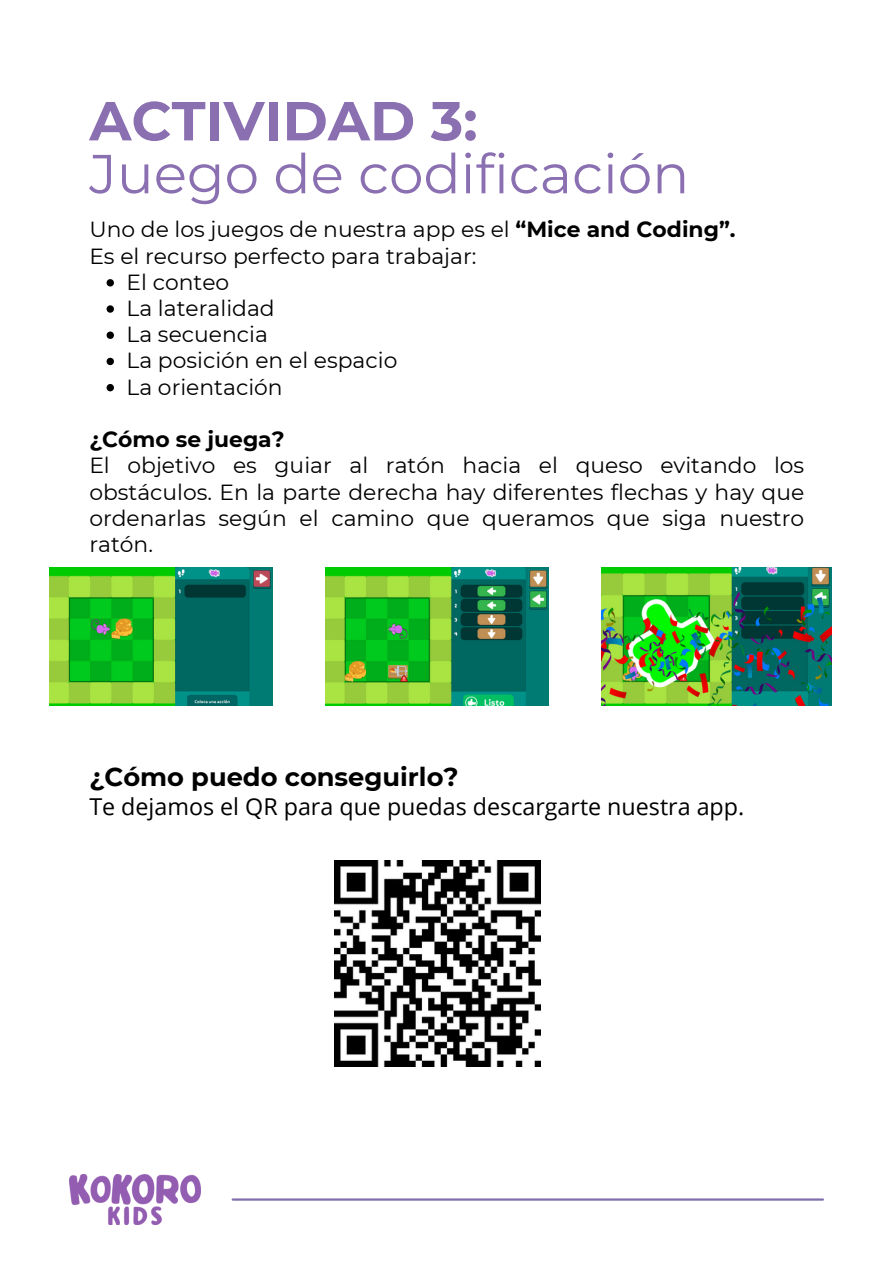
<style>
.page{position:relative;width:894px;height:1264px;background:#fff}
.page>*{position:absolute;margin:0;border:0;box-sizing:border-box;transform-origin:0 0}
.t1{font:54.9px/52.8px "Montserrat";color:#8a6fb1}
.t2{font:700 25.65px "Montserrat";color:#000}
.t3{font:23.25px "Open Sans";color:#000}
.t4{font:21.9px/26.2px "Montserrat";color:#000;text-align:justify}
.t5{font:700 21.9px "Montserrat";color:#000}
.s1{font-weight:700}
</style>
<div class="page">
<svg style="left:106px;top:279px;width:8px;height:7px"></svg>
<svg style="left:106px;top:305px;width:8px;height:8px"></svg>
<svg style="left:106px;top:331px;width:8px;height:8px"></svg>
<svg style="left:106px;top:358px;width:8px;height:7px"></svg>
<svg style="left:106px;top:384px;width:8px;height:7px"></svg>
<img style="left:49px;top:567px;width:223px;height:138px">
<img style="left:325px;top:567px;width:223px;height:138px">
<img style="left:601px;top:567px;width:230px;height:138px">
<img style="left:334px;top:860px;width:206px;height:206px">
<img style="left:70px;top:1174px;width:130px;height:50px">
<hr style="left:233px;top:1198px;width:589px;height:2px;background:#7f6fac">
<p class="t1" style="left:89px;top:94px;width:601px"><span class="s1">ACTIVIDAD 3:<br></span>Juego de codificación</p>
<h1 class="t4" style="left:89px;top:216px;width:647px">Uno de los juegos de nuestra app es el <span class="s1">“Mice and Coding”.</span></h1>
<p class="t4" style="left:89px;top:242px;width:388px">Es el recurso perfecto para trabajar:</p>
<p class="t4" style="left:126px;top:269px;width:104px">El conteo</p>
<p class="t4" style="left:126px;top:295px;width:150px">La lateralidad</p>
<p class="t4" style="left:126px;top:321px;width:143px">La secuencia</p>
<p class="t4" style="left:126px;top:347px;width:272px">La posición en el espacio</p>
<p class="t4" style="left:126px;top:373px;width:158px">La orientación</p>
<p class="t5" style="left:89px;top:426px;width:197px">¿Cómo se juega?</p>
<p class="t4" style="left:89px;top:452px;width:716px">El objetivo es guiar al ratón hacia el queso evitando los obstáculos. En la parte derecha hay diferentes flechas y hay que ordenarlas según el camino que queramos que siga nuestro ratón.</p>
<p class="t2" style="left:89px;top:761px;width:371px">¿Cómo puedo conseguirlo?</p>
<p class="t3" style="left:89px;top:790px;width:656px">Te dejamos el QR para que puedas descargarte nuestra app.</p>
</div>
